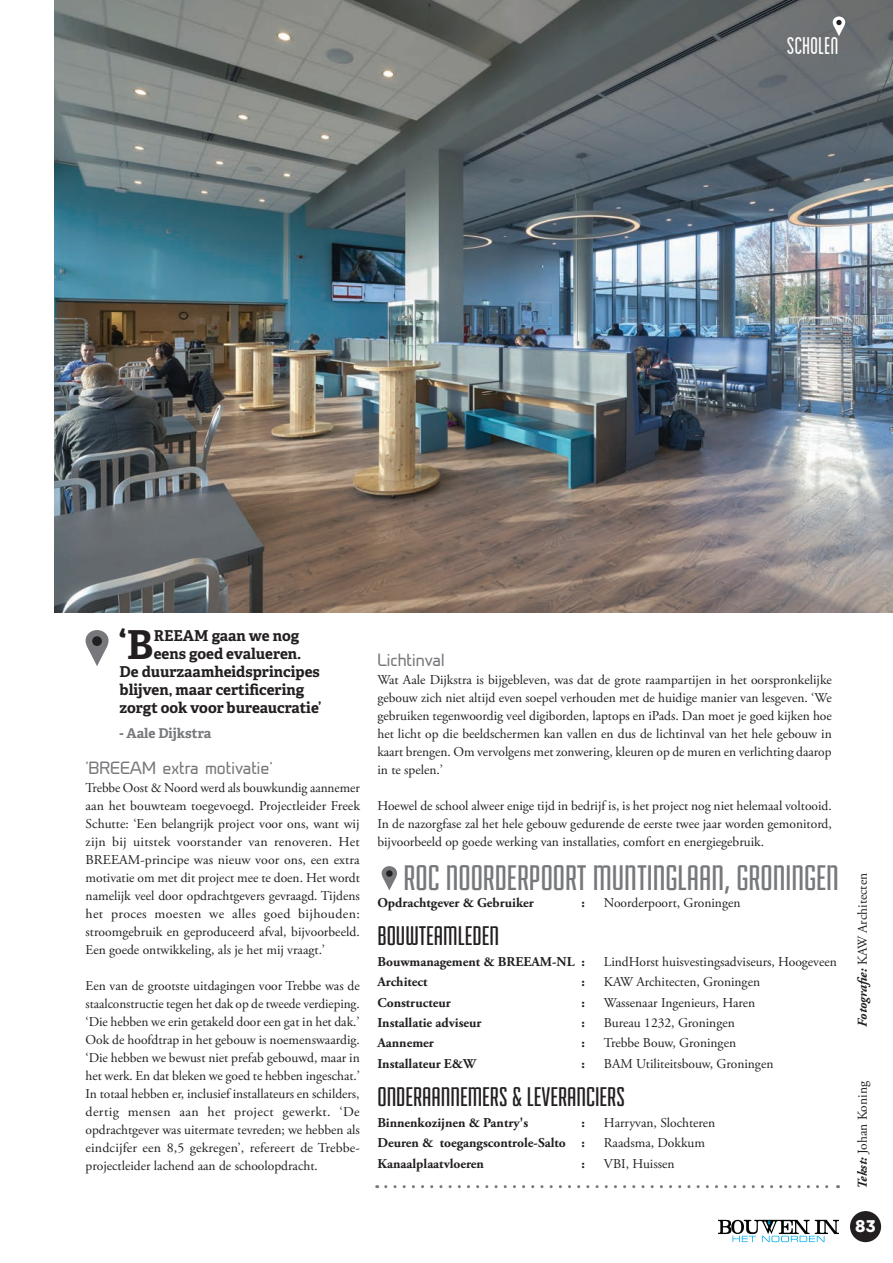
<style>
.page{position:relative;width:893px;height:1263px;background:#fff}
.page>*{position:absolute;margin:0;border:0;box-sizing:border-box;transform-origin:0 0}
.Quotes{font:700 39.9px "Adelle Basic";color:#231f20}
.t1{font:37.5px "Fairview";color:#76787b}
.t2{font:28.5px "Fairview";color:#231f20}
.t3{font:condensed 25.5px "Blanch";color:#fff}
.t4{font:18px "Archive";color:#fff}
.Main_Paragraphs{font:16.5px "Prime";color:#76787b}
.Quotes-2{font:700 15px "Adelle Basic";color:#231f20}
.Main_Paragraphs-2{font:13.5px/18px "Adobe Garamond Pro";color:#231f20;text-align:justify}
.t5{font:700 13.5px "Adobe Garamond Pro";color:#231f20}
.Quotes-3{font:700 13.5px "Adelle Basic";color:#76787b}
.s1{font-weight:700;font-style:italic}
</style>
<div class="page">
<img style="left:54px;top:0;width:839px;height:612px">
<svg style="left:386px;top:1185px;width:452px;height:3px"></svg>
<svg style="left:382px;top:866px;width:15px;height:24px"></svg>
<div style="left:386px;top:870px;width:7px;height:7px;background:#231f20;border-radius:50%"></div>
<svg style="left:86px;top:630px;width:23px;height:36px"></svg>
<div style="left:92px;top:636px;width:10px;height:10px;background:#231f20;border-radius:50%"></div>
<svg style="left:833px;top:16px;width:12px;height:20px"></svg>
<svg style="left:836px;top:20px;width:6px;height:5px"></svg>
<svg style="left:718px;top:1220px;width:121px;height:22px"></svg>
<div style="left:850px;top:1211px;width:31px;height:31px;background:#231f20;border-radius:50%"></div>
<h3 class="t3" style="left:787px;top:32px;width:53px">SCHOLEN</h3>
<p class="Quotes" style="left:118px;top:620px;width:37px">‘B</p>
<p class="Quotes-2" style="left:154px;top:626px;width:147px">REEAM gaan we nog</p>
<p class="Quotes-2" style="left:154px;top:644px;width:149px">eens goed evalueren.</p>
<p class="Quotes-2" style="left:120px;top:662px;width:202px">De duurzaamheidsprincipes</p>
<p class="Quotes-2" style="left:120px;top:680px;width:186px">blijven, maar certificering</p>
<p class="Quotes-2" style="left:120px;top:698px;width:204px">zorgt ook voor bureaucratie’</p>
<p class="Quotes-3" style="left:120px;top:725px;width:93px">- Aale Dijkstra</p>
<p class="Main_Paragraphs" style="left:86px;top:758px;width:188px">‘BREEAM extra motivatie’</p>
<p class="Main_Paragraphs-2" style="left:86px;top:779px;width:276px">Trebbe Oost &amp; Noord werd als bouwkundig aannemer aan het bouwteam toegevoegd. Projectleider Freek Schutte: ‘Een belangrijk project voor ons, want wij zijn bij uitstek voorstander van renoveren. Het BREEAM-principe was nieuw voor ons, een extra motivatie om met dit project mee te doen. Het wordt namelijk veel door opdrachtgevers gevraagd. Tijdens het proces moesten we alles goed bijhouden: stroomgebruik en geproduceerd afval, bijvoorbeeld.<br>Een goede ontwikkeling, als je het mij vraagt.’</p>
<p class="Main_Paragraphs-2" style="left:86px;top:977px;width:276px">Een van de grootste uitdagingen voor Trebbe was de staalconstructie tegen het dak op de tweede verdieping. ‘Die hebben we erin getakeld door een gat in het dak.’ Ook de hoofdtrap in het gebouw is noemenswaardig. ‘Die hebben we bewust niet prefab gebouwd, maar in het werk. En dat bleken we goed te hebben ingeschat.’ In totaal hebben er, inclusief installateurs en schilders, dertig mensen aan het project gewerkt. ‘De opdrachtgever was uitermate tevreden; we hebben als eindcijfer een 8,5 gekregen’, refereert de Trebbe&shy;projectleider lachend aan de schoolopdracht.</p>
<p class="Main_Paragraphs" style="left:377px;top:650px;width:69px">Lichtinval</p>
<p class="Main_Paragraphs-2" style="left:377px;top:671px;width:456px">Wat Aale Dijkstra is bijgebleven, was dat de grote raampartijen in het oorspronkelijke gebouw zich niet altijd even soepel verhouden met de huidige manier van lesgeven. ‘We gebruiken tegenwoordig veel digiborden, laptops en iPads. Dan moet je goed kijken hoe het licht op die beeldschermen kan vallen en dus de lichtinval van het hele gebouw in kaart brengen. Om vervolgens met zonwering, kleuren op de muren en verlichting daarop in te spelen.’</p>
<p class="Main_Paragraphs-2" style="left:377px;top:797px;width:456px">Hoewel de school alweer enige tijd in bedrijf is, is het project nog niet helemaal voltooid.<br>In de nazorgfase zal het hele gebouw gedurende de eerste twee jaar worden gemonitord, bijvoorbeeld op goede werking van installaties, comfort en energiegebruik.</p>
<p class="t1" style="left:404px;top:859px;width:437px">ROC NOORDERPOORT MUNTINGLAAN, GRONINGEN</p>
<p class="t5" style="left:377px;top:894px;width:158px">Opdrachtgever &amp; Gebruiker</p>
<p class="t5" style="left:581px;top:894px;width:5px">:</p>
<p class="Main_Paragraphs-2" style="left:604px;top:894px;width:138px">Noorderpoort, Groningen</p>
<p class="t2" style="left:377px;top:921px;width:123px">BOUWTEAMLEDEN</p>
<p class="t5" style="left:377px;top:953px;width:209px">Bouwmanagement &amp; BREEAM-NL :</p>
<p class="Main_Paragraphs-2" style="left:604px;top:953px;width:234px">LindHorst huisvestingsadviseurs, Hoogeveen</p>
<p class="t5" style="left:377px;top:974px;width:52px">Architect</p>
<p class="t5" style="left:581px;top:974px;width:5px">:</p>
<p class="Main_Paragraphs-2" style="left:604px;top:973px;width:158px">KAW Architecten, Groningen</p>
<p class="t5" style="left:377px;top:994px;width:75px">Constructeur</p>
<p class="t5" style="left:581px;top:994px;width:5px">:</p>
<p class="Main_Paragraphs-2" style="left:604px;top:994px;width:153px">Wassenaar Ingenieurs, Haren</p>
<p class="t5" style="left:377px;top:1015px;width:106px">Installatie adviseur</p>
<p class="t5" style="left:581px;top:1015px;width:5px">:</p>
<p class="Main_Paragraphs-2" style="left:604px;top:1014px;width:132px">Bureau 1232, Groningen</p>
<p class="t5" style="left:377px;top:1035px;width:58px">Aannemer</p>
<p class="t5" style="left:581px;top:1035px;width:5px">:</p>
<p class="Main_Paragraphs-2" style="left:604px;top:1034px;width:134px">Trebbe Bouw, Groningen</p>
<p class="t5" style="left:377px;top:1056px;width:100px">Installateur E&amp;W</p>
<p class="t5" style="left:581px;top:1056px;width:5px">:</p>
<p class="Main_Paragraphs-2" style="left:604px;top:1055px;width:171px">BAM Utiliteitsbouw, Groningen</p>
<p class="t2" style="left:377px;top:1083px;width:249px">ONDERAANNEMERS &amp; LEVERANCIERS</p>
<p class="t5" style="left:377px;top:1115px;width:152px">Binnenkozijnen &amp; Pantry's</p>
<p class="t5" style="left:581px;top:1115px;width:5px">:</p>
<p class="Main_Paragraphs-2" style="left:604px;top:1114px;width:113px">Harryvan, Slochteren</p>
<p class="t5" style="left:377px;top:1135px;width:209px">Deuren &amp; toegangscontrole-Salto :</p>
<p class="Main_Paragraphs-2" style="left:604px;top:1134px;width:103px">Raadsma, Dokkum</p>
<p class="t5" style="left:377px;top:1155px;width:108px">Kanaalplaatvloeren</p>
<p class="t5" style="left:581px;top:1155px;width:5px">:</p>
<p class="Main_Paragraphs-2" style="left:604px;top:1155px;width:72px">VBI, Huissen</p>
<p class="Main_Paragraphs-2" style="left:854px;top:1027px;width:155px;rotate:-90deg"><span class="s1">Fotografie:</span> KAW Architecten</p>
<p class="Main_Paragraphs-2" style="left:854px;top:1189px;width:109px;rotate:-90deg"><span class="s1">Tekst:</span> Johan Koning</p>
<p class="t4" style="left:855px;top:1216px;width:22px">83</p>
</div>
